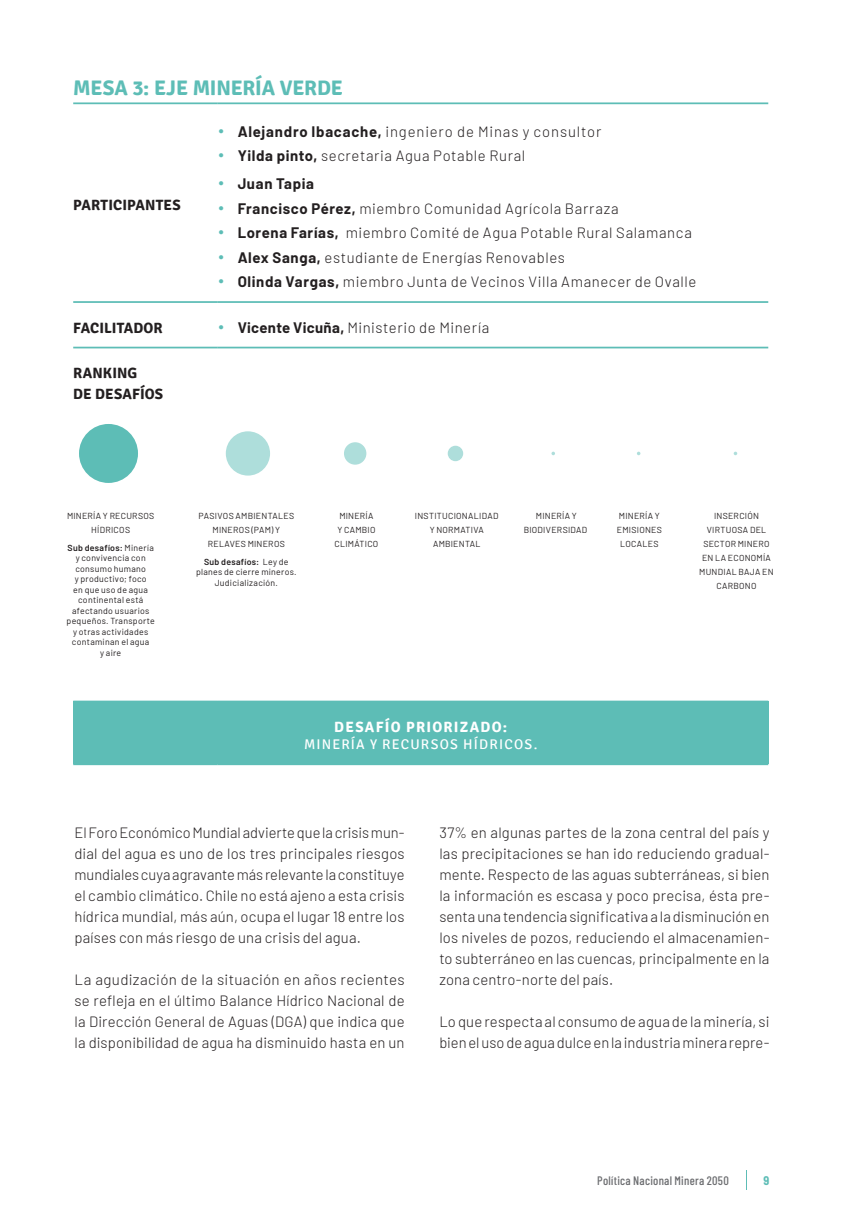
<style>
.page{position:relative;width:844px;height:1216px;background:#fff}
.page>*{position:absolute;margin:0;border:0;box-sizing:border-box;transform-origin:0 0}
.Cuerpo{font:700 21px "Signika";letter-spacing:-.01em;color:#5dbdb6}
.Cuerpo-2{font:300 14.88px/21px "Barlow";letter-spacing:.02em;color:#231f20;text-align:justify}
.Cuerpo-3{font:300 14.88px "Barlow";letter-spacing:.04em;color:#231f20}
.Cuerpo-4{font:300 14.88px "Barlow";letter-spacing:.06em;color:#231f20}
.Cuerpo-5{font:700 14.88px/21px "Signika";letter-spacing:.01em;color:#231f20}
.Cuerpo-6{font:300 14.88px "Barlow";letter-spacing:.045em;color:#231f20}
.Cuerpo-7{font:700 14.88px "Signika";letter-spacing:.085em;color:#fff}
.t1{font:700 14.88px "Barlow";letter-spacing:.045em;color:#231f20}
.Cuerpo-8{font:14px "Signika";letter-spacing:.085em;color:#fff}
.t2{font:500 12.25px "Barlow Condensed";letter-spacing:.025em;color:#6c6d70}
.t3{font:700 semi-condensed 12.25px "Barlow";color:#5dbdb6}
.Cuerpo-9{font:8.75px/14px "Barlow";letter-spacing:.03em;color:#231f20;text-align:center}
.s1{font-family:"Apercu";font-weight:700;font-size:17.5px;color:#5dbdb6}
.s2{font-weight:700}
.s3{font-family:"Apercu";font-size:17.5px;color:#5dbdb6}
.s4{font-weight:600}
</style>
<div class="page">
<hr style="left:73px;top:102px;width:145px;height:2px;background:#5dbdb6">
<hr style="left:218px;top:102px;width:550px;height:2px;background:#5dbdb6">
<hr style="left:73px;top:301px;width:145px;height:2px;background:#5dbdb6">
<hr style="left:218px;top:301px;width:550px;height:2px;background:#5dbdb6">
<hr style="left:73px;top:347px;width:145px;height:1px;background:#5dbdb6">
<hr style="left:218px;top:347px;width:550px;height:1px;background:#5dbdb6">
<div style="left:79px;top:424px;width:59px;height:59px;background:#5dbdb6;border-radius:50%"></div>
<div style="left:226px;top:431px;width:44px;height:44px;background:#aededb;border-radius:50%"></div>
<div style="left:344px;top:442px;width:22px;height:22px;background:#aededb;border-radius:50%"></div>
<div style="left:447px;top:445px;width:16px;height:16px;background:#aededb;border-radius:50%"></div>
<svg style="left:551px;top:451px;width:4px;height:4px"></svg>
<div style="left:73px;top:701px;width:695px;height:63px;background:#5dbdb6"></div>
<hr style="left:73px;top:700px;width:145px;height:2px;background:#5dbdb6">
<hr style="left:218px;top:700px;width:550px;height:2px;background:#5dbdb6">
<hr style="left:73px;top:763px;width:145px;height:2px;background:#5dbdb6">
<hr style="left:218px;top:763px;width:550px;height:2px;background:#5dbdb6">
<p class="Cuerpo" style="left:73px;top:76px;width:271px">MESA 3: EJE MINERÍA VERDE</p>
<p class="Cuerpo-5" style="left:73px;top:195px;width:109px">PARTICIPANTES</p>
<p class="Cuerpo-4" style="left:218px;top:120px;width:385px"><span class="s1">•</span> <span class="s2">Alejandro Ibacache,</span> ingeniero de Minas y consultor</p>
<p class="Cuerpo-6" style="left:218px;top:145px;width:309px"><span class="s1">•</span> <span class="s2">Yilda pinto,</span> secretaria Agua Potable Rural</p>
<p class="t1" style="left:218px;top:173px;width:98px"><span class="s3">•</span> Juan Tapia</p>
<p class="Cuerpo-3" style="left:218px;top:197px;width:402px"><span class="s1">•</span> <span class="s2">Francisco Pérez,</span> miembro Comunidad Agrícola Barraza</p>
<p class="Cuerpo-3" style="left:218px;top:222px;width:475px"><span class="s1">•</span> <span class="s2">Lorena Farías,</span> miembro Comité de Agua Potable Rural Salamanca</p>
<p class="Cuerpo-3" style="left:218px;top:246px;width:348px"><span class="s1">•</span> <span class="s2">Alex Sanga,</span> estudiante de Energías Renovables</p>
<p class="Cuerpo-3" style="left:218px;top:271px;width:480px"><span class="s1">•</span> <span class="s2">Olinda Vargas,</span> miembro Junta de Vecinos Villa Amanecer de Ovalle</p>
<p class="Cuerpo-5" style="left:73px;top:317px;width:91px">FACILITADOR</p>
<p class="Cuerpo-2" style="left:218px;top:316px;width:273px"><span class="s1">•</span> <span class="s2">Vicente Vicuña,</span> Ministerio de Minería</p>
<p class="Cuerpo-5" style="left:73px;top:363px;width:91px">RANKING<br>DE DESAFÍOS</p>
<p class="Cuerpo-9" style="left:67px;top:508px;width:89px">MINERÍA Y RECURSOS<br>HÍDRICOS</p>
<p class="Cuerpo-9" style="left:67px;top:541px;width:90px;line-height:10.5px"><span class="s4">Sub desafíos:</span> Minería y convivencia con consumo humano<br>y productivo; foco<br>en que uso de agua continental está afectando usuarios pequeños. Transporte y otras actividades contaminan el agua<br>y aire</p>
<p class="Cuerpo-9" style="left:198px;top:508px;width:97px">PASIVOS AMBIENTALES<br>MINEROS (PAM) Y<br>RELAVES MINEROS</p>
<p class="Cuerpo-9" style="left:196px;top:555px;width:102px;line-height:10.5px"><span class="s4">Sub desafíos:</span> Ley de planes de cierre mineros.<br>Judicialización.</p>
<p class="Cuerpo-9" style="left:334px;top:508px;width:45px">MINERÍA<br>Y CAMBIO<br>CLIMÁTICO</p>
<p class="Cuerpo-9" style="left:415px;top:508px;width:85px">INSTITUCIONALIDAD<br>Y NORMATIVA<br>AMBIENTAL</p>
<p class="Cuerpo-9" style="left:523px;top:508px;width:65px">MINERÍA Y<br>BIODIVERSIDAD</p>
<p class="Cuerpo-9" style="left:616px;top:508px;width:46px">MINERÍA Y<br>EMISIONES<br>LOCALES</p>
<p class="Cuerpo-9" style="left:699px;top:508px;width:76px">INSERCIÓN<br>VIRTUOSA DEL<br>SECTOR MINERO<br>EN LA ECONOMÍA<br>MUNDIAL BAJA EN<br>CARBONO</p>
<p class="Cuerpo-7" style="left:334px;top:718px;width:175px">DESAFÍO PRIORIZADO:</p>
<p class="Cuerpo-8" style="left:304px;top:736px;width:235px">MINERÍA Y RECURSOS HÍDRICOS.</p>
<p class="Cuerpo-2" style="left:74px;top:820px;width:331px">El Foro Económico Mundial advierte que la crisis mun&shy;dial del agua es uno de los tres principales riesgos mundiales cuya agravante más relevante la constituye el cambio climático. Chile no está ajeno a esta crisis hídrica mundial, más aún, ocupa el lugar 18 entre los países con más riesgo de una crisis del agua.</p>
<p class="Cuerpo-2" style="left:74px;top:967px;width:331px">La agudización de la situación en años recientes se refleja en el último Balance Hídrico Nacional de la Dirección General de Aguas (DGA) que indica que la disponibilidad de agua ha disminuido hasta en un</p>
<p class="Cuerpo-2" style="left:439px;top:820px;width:331px">37% en algunas partes de la zona central del país y las precipitaciones se han ido reduciendo gradual&shy;mente. Respecto de las aguas subterráneas, si bien la información es escasa y poco precisa, ésta pre&shy;senta una tendencia significativa a la disminución en los niveles de pozos, reduciendo el almacenamien&shy;to subterráneo en las cuencas, principalmente en la zona centro-norte del país.</p>
<p class="Cuerpo-2" style="left:439px;top:1009px;width:331px">Lo que respecta al consumo de agua de la minería, si bien el uso de agua dulce en la industria minera repre-</p>
<p class="t2" style="left:597px;top:1171px;width:133px">Política Nacional Minera 2050</p>
<p class="t3" style="left:763px;top:1171px;width:7px">9</p>
</div>
